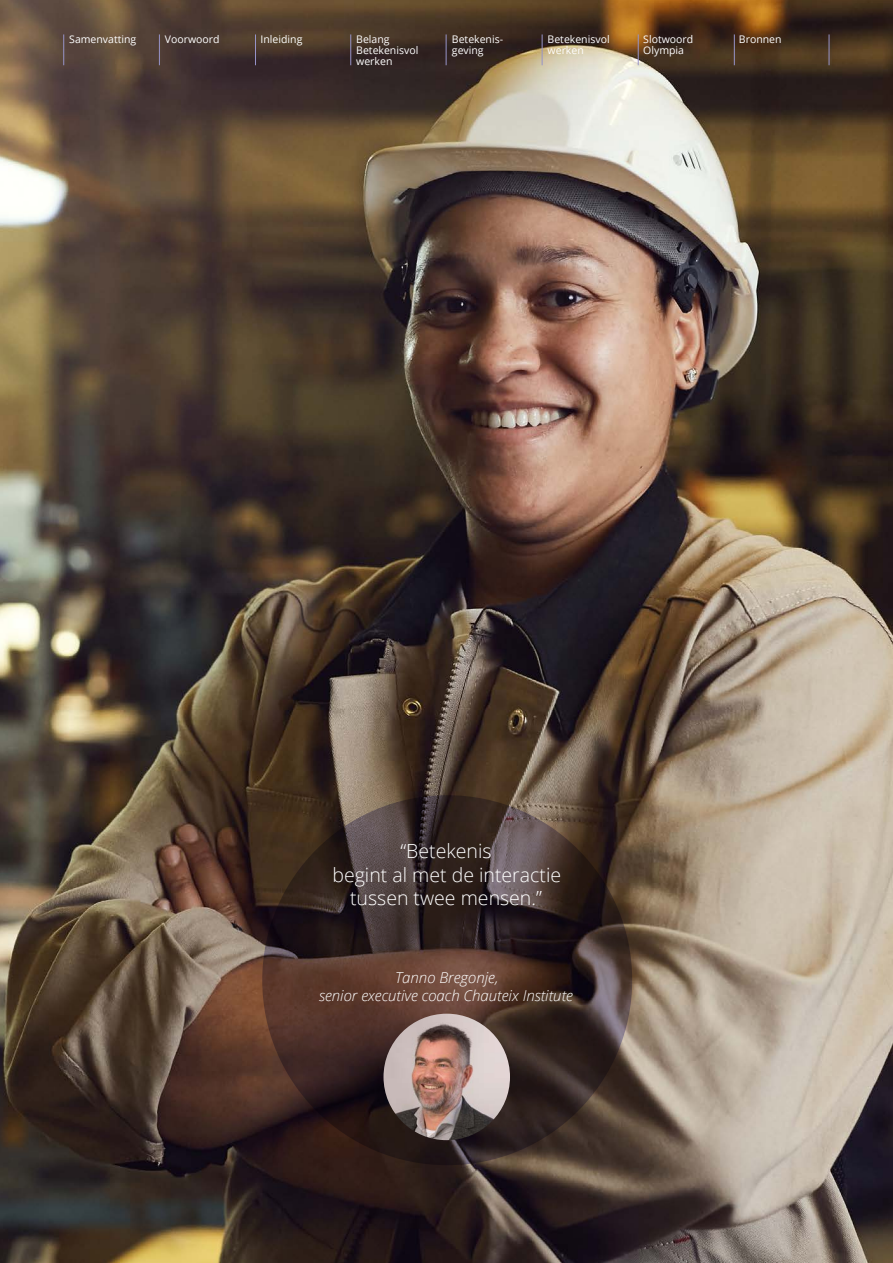
<style>
.page{position:relative;width:893px;height:1263px;background:#fff}
.page>*{position:absolute;margin:0;border:0;box-sizing:border-box;transform-origin:0 0}
.t1{font:300 19.5px/23.4px "Open Sans";color:#fff;text-align:center}
.t2{font:italic 300 15px/18px "Open Sans";color:#fff;text-align:center}
.t3{font:10.5px/11.2px "Open Sans";color:#fff}
</style>
<div class="page">
<img style="left:0;top:0;width:893px;height:1263px">
<svg style="left:262px;top:795px;width:370px;height:370px;background:#3f2d2a"></svg>
<img style="left:383px;top:1014px;width:127px;height:126px;border-radius:63px">
<hr style="left:255px;top:34px;width:1px;height:31px;background:#9794c9">
<hr style="left:159px;top:34px;width:1px;height:31px;background:#9794c9">
<hr style="left:63px;top:34px;width:1px;height:31px;background:#9794c9">
<hr style="left:350px;top:34px;width:1px;height:31px;background:#9794c9">
<hr style="left:446px;top:34px;width:1px;height:31px;background:#9794c9">
<hr style="left:542px;top:34px;width:1px;height:31px;background:#9794c9">
<hr style="left:638px;top:34px;width:1px;height:31px;background:#9794c9">
<hr style="left:734px;top:34px;width:1px;height:31px;background:#9794c9">
<hr style="left:829px;top:34px;width:1px;height:31px;background:#9794c9">
<p class="t3" style="left:69px;top:33px;width:69px">Samenvatting</p>
<p class="t3" style="left:165px;top:33px;width:56px">Voorwoord</p>
<p class="t3" style="left:261px;top:33px;width:43px">Inleiding</p>
<p class="t3" style="left:356px;top:33px;width:64px">Belang<br>Betekenisvol werken</p>
<p class="t3" style="left:452px;top:33px;width:53px">Betekenis&shy;geving</p>
<p class="t3" style="left:548px;top:33px;width:64px">Betekenisvol werken</p>
<p class="t3" style="left:643px;top:33px;width:52px">Slotwoord<br>Olympia</p>
<p class="t3" style="left:739px;top:33px;width:44px">Bronnen</p>
<h1 class="t1" style="left:332px;top:839px;width:230px">“Betekenis<br>begint al met de interactie tussen twee mensen.”</h1>
<h2 class="t2" style="left:319px;top:968px;width:255px">Tanno Bregonje,<br>senior executive coach Chauteix Institute</h2>
</div>
